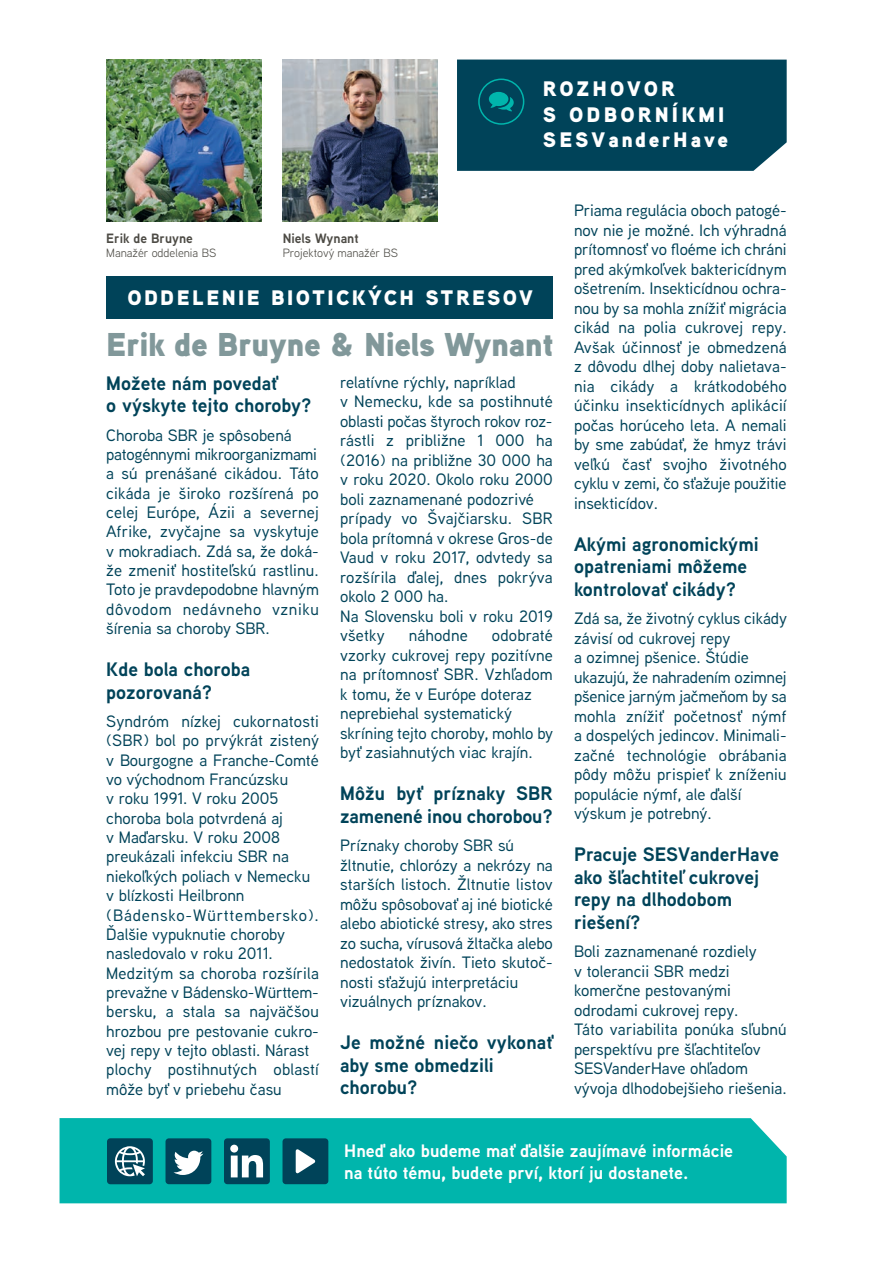
<style>
.page{position:relative;width:893px;height:1263px;background:#fff}
.page>*{position:absolute;margin:0;border:0;box-sizing:border-box;transform-origin:0 0}
.t1{font:900 33px "Aaux Next";letter-spacing:-.015em;color:#81989a}
.t2{font:900 21px "Aaux Next";letter-spacing:.115em;color:#fff}
.t3{font:900 21px "Aaux Next";letter-spacing:.15em;color:#fff}
.t4{font:900 21px "Aaux Next";letter-spacing:.14em;color:#fff}
.t5{font:700 19.5px/22.5px "Aaux Next";color:#004359}
.t6{font:700 18px "Aaux Next";color:#fff}
.t7{font:500 16.5px/19.5px "Aaux Next";color:#004359;text-align:justify}
.t8{font:700 13.5px "Aaux Next";color:#4d4b45}
.t9{font:12px "Aaux Next";color:#4d4b45}
</style>
<div class="page">
<img style="left:283px;top:60px;width:155px;height:161px">
<img style="left:106px;top:60px;width:155px;height:161px">
<div style="left:106px;top:276px;width:447px;height:43px;background:#004359"></div>
<div style="left:60px;top:1118px;width:727px;height:85px;background:#00b5ac"></div>
<div style="left:457px;top:60px;width:330px;height:111px;background:#004359"></div>
<div style="left:165px;top:1138px;width:46px;height:46px;background:#004359;border-radius:3px"></div>
<svg style="left:173px;top:1151px;width:30px;height:24px"></svg>
<div style="left:107px;top:1138px;width:46px;height:46px;background:#004359;border-radius:3px"></div>
<svg style="left:115px;top:1146px;width:30px;height:30px"></svg>
<div style="left:224px;top:1138px;width:46px;height:46px;background:#004359;border-radius:3px"></div>
<svg style="left:230px;top:1145px;width:33px;height:32px"></svg>
<div style="left:282px;top:1138px;width:46px;height:46px;background:#004359;border-radius:3px"></div>
<svg style="left:296px;top:1149px;width:19px;height:24px"></svg>
<p class="t4" style="left:543px;top:77px;width:133px">ROZHOVOR</p>
<p class="t3" style="left:543px;top:102px;width:183px">S ODBORNÍKMI</p>
<p class="t2" style="left:543px;top:127px;width:187px">SESVanderHave</p>
<p class="t8" style="left:106px;top:234px;width:88px">Erik de Bruyne</p>
<p class="t9" style="left:106px;top:245px;width:111px">Manažér oddelenia BS</p>
<p class="t8" style="left:283px;top:234px;width:77px">Niels Wynant</p>
<p class="t9" style="left:283px;top:245px;width:117px">Projektový manažér BS</p>
<p class="t2" style="left:128px;top:285px;width:407px">ODDELENIE BIOTICKÝCH STRESOV</p>
<p class="t1" style="left:106px;top:325px;width:449px">Erik de Bruyne &amp; Niels Wynant</p>
<p class="t5" style="left:106px;top:373px;width:173px">Možete nám povedať</p>
<p class="t5" style="left:106px;top:396px;width:207px">o výskyte tejto choroby?</p>
<p class="t7" style="left:106px;top:427px;width:187px">Choroba SBR je spôsobená</p>
<p class="t7" style="left:106px;top:446px;width:212px">patogénnymi mikroorganizmami</p>
<p class="t7" style="left:106px;top:465px;width:214px">a sú prenášané cikádou. Táto cikáda je široko rozšírená po celej Európe, Ázii a severnej Afrike, zvyčajne sa vyskytuje v mokradiach. Zdá sa, že doká&shy;že zmeniť hostiteľskú rastlinu.<br>Toto je pravdepodobne hlavným dôvodom nedávneho vzniku šírenia sa choroby SBR.</p>
<p class="t5" style="left:106px;top:660px;width:145px">Kde bola choroba</p>
<p class="t5" style="left:106px;top:682px;width:108px">pozorovaná?</p>
<p class="t7" style="left:106px;top:713px;width:214px">Syndróm nízkej cukornatosti (SBR) bol po prvýkrát zistený v Bourgogne a Franche-Comté vo východnom Francúzsku</p>
<p class="t7" style="left:106px;top:790px;width:174px">v roku 1991. V roku 2005</p>
<p class="t7" style="left:106px;top:810px;width:178px">choroba bola potvrdená aj</p>
<p class="t7" style="left:106px;top:829px;width:175px">v Maďarsku. V roku 2008</p>
<p class="t7" style="left:106px;top:848px;width:184px">preukázali infekciu SBR na</p>
<p class="t7" style="left:106px;top:868px;width:205px">niekoľkých poliach v Nemecku</p>
<p class="t7" style="left:106px;top:887px;width:139px">v blízkosti Heilbronn</p>
<p class="t7" style="left:106px;top:907px;width:214px">(Bádensko-Württembersko).<br>Ďalšie vypuknutie choroby</p>
<p class="t7" style="left:106px;top:945px;width:168px">nasledovalo v roku 2011.</p>
<p class="t7" style="left:106px;top:965px;width:214px">Medzitým sa choroba rozšírila prevažne v Bádensko-Württem&shy;bersku, a stala sa najväčšou hrozbou pre pestovanie cukro&shy;vej repy v tejto oblasti. Nárast</p>
<p class="t7" style="left:106px;top:1061px;width:214px">plochy postihnutých oblastí môže byť v priebehu času</p>
<p class="t7" style="left:340px;top:374px;width:177px">relatívne rýchly, napríklad</p>
<p class="t7" style="left:340px;top:393px;width:214px">v Nemecku, kde sa postihnuté oblasti počas štyroch rokov roz&shy;rástli z približne 1 000 ha (2016) na približne 30 000 ha v roku 2020. Okolo roku 2000 boli zaznamenané podozrivé</p>
<p class="t7" style="left:340px;top:510px;width:214px">prípady vo Švajčiarsku. SBR bola prítomná v okrese Gros-de Vaud v roku 2017, odvtedy sa rozšírila ďalej, dnes pokrýva okolo 2 000 ha.</p>
<p class="t7" style="left:340px;top:608px;width:214px">Na Slovensku boli v roku 2019 všetky</p>
<p class="t7" style="left:340px;top:627px;width:214px;text-indent:152px">odobraté vzorky cukrovej repy pozitívne na prítomnosť SBR. Vzhľadom k tomu, že v Európe doteraz</p>
<p class="t7" style="left:340px;top:705px;width:173px">neprebiehal systematický</p>
<p class="t7" style="left:340px;top:725px;width:214px">skríning tejto choroby, mohlo by byť zasiahnutých viac krajín.</p>
<p class="t5" style="left:340px;top:784px;width:214px">Môžu byť príznaky SBR zamenené inou chorobou?</p>
<p class="t7" style="left:340px;top:837px;width:175px">Príznaky choroby SBR sú</p>
<p class="t7" style="left:340px;top:857px;width:214px">žltnutie, chlorózy a nekrózy na starších listoch. Žltnutie listov môžu spôsobovať aj iné biotické alebo abiotické stresy, ako stres zo sucha, vírusová žltačka alebo nedostatok živín. Tieto skutoč&shy;nosti sťažujú interpretáciu</p>
<p class="t7" style="left:340px;top:993px;width:148px">vizuálnych príznakov.</p>
<p class="t5" style="left:340px;top:1033px;width:214px">Je možné niečo vykonať aby sme obmedzili</p>
<p class="t5" style="left:340px;top:1078px;width:79px">chorobu?</p>
<p class="t7" style="left:409px;top:627px;width:61px">náhodne</p>
<p class="t7" style="left:574px;top:202px;width:214px">Priama regulácia oboch patogé&shy;nov nie je možné. Ich výhradná prítomnosť vo floéme ich chráni pred akýmkoľvek baktericídnym ošetrením. Insekticídnou ochra&shy;nou by sa mohla znížiť migrácia cikád na polia cukrovej repy.<br>Avšak účinnosť je obmedzená z dôvodu dlhej doby nalietava&shy;nia cikády a krátkodobého účinku insekticídnych aplikácií počas horúceho leta. A nemali by sme zabúdať, že hmyz trávi veľkú časť svojho životného cyklu v zemi, čo sťažuje použitie insekticídov.</p>
<p class="t5" style="left:574px;top:534px;width:186px">Akými agronomickými opatreniami môžeme kontrolovať cikády?</p>
<p class="t7" style="left:574px;top:610px;width:214px">Zdá sa, že životný cyklus cikády závisí od cukrovej repy</p>
<p class="t7" style="left:574px;top:649px;width:176px">a ozimnej pšenice. Štúdie</p>
<p class="t7" style="left:574px;top:669px;width:214px">ukazujú, že nahradením ozimnej pšenice jarným jačmeňom by sa mohla znížiť početnosť nýmf a dospelých jedincov. Minimali&shy;začné technológie obrábania pôdy môžu prispieť k zníženiu populácie nýmf, ale ďalší</p>
<p class="t7" style="left:574px;top:805px;width:139px">výskum je potrebný.</p>
<p class="t5" style="left:574px;top:845px;width:206px">Pracuje SESVanderHave ako šľachtiteľ cukrovej repy na dlhodobom</p>
<p class="t5" style="left:574px;top:912px;width:68px">riešení?</p>
<p class="t7" style="left:574px;top:943px;width:184px">Boli zaznamenané rozdiely</p>
<p class="t7" style="left:574px;top:963px;width:157px">v tolerancii SBR medzi</p>
<p class="t7" style="left:574px;top:982px;width:158px">komerčne pestovanými</p>
<p class="t7" style="left:574px;top:1002px;width:166px">odrodami cukrovej repy.</p>
<p class="t7" style="left:574px;top:1021px;width:214px">Táto variabilita ponúka sľubnú perspektívu pre šľachtiteľov</p>
<p class="t7" style="left:574px;top:1060px;width:175px">SESVanderHave ohľadom</p>
<p class="t7" style="left:574px;top:1080px;width:214px">vývoja dlhodobejšieho riešenia.</p>
<p class="t6" style="left:344px;top:1144px;width:390px">Hneď ako budeme mať ďalšie zaujímavé informácie</p>
<p class="t6" style="left:344px;top:1166px;width:346px">na túto tému, budete prví, ktorí ju dostanete.</p>
</div>
